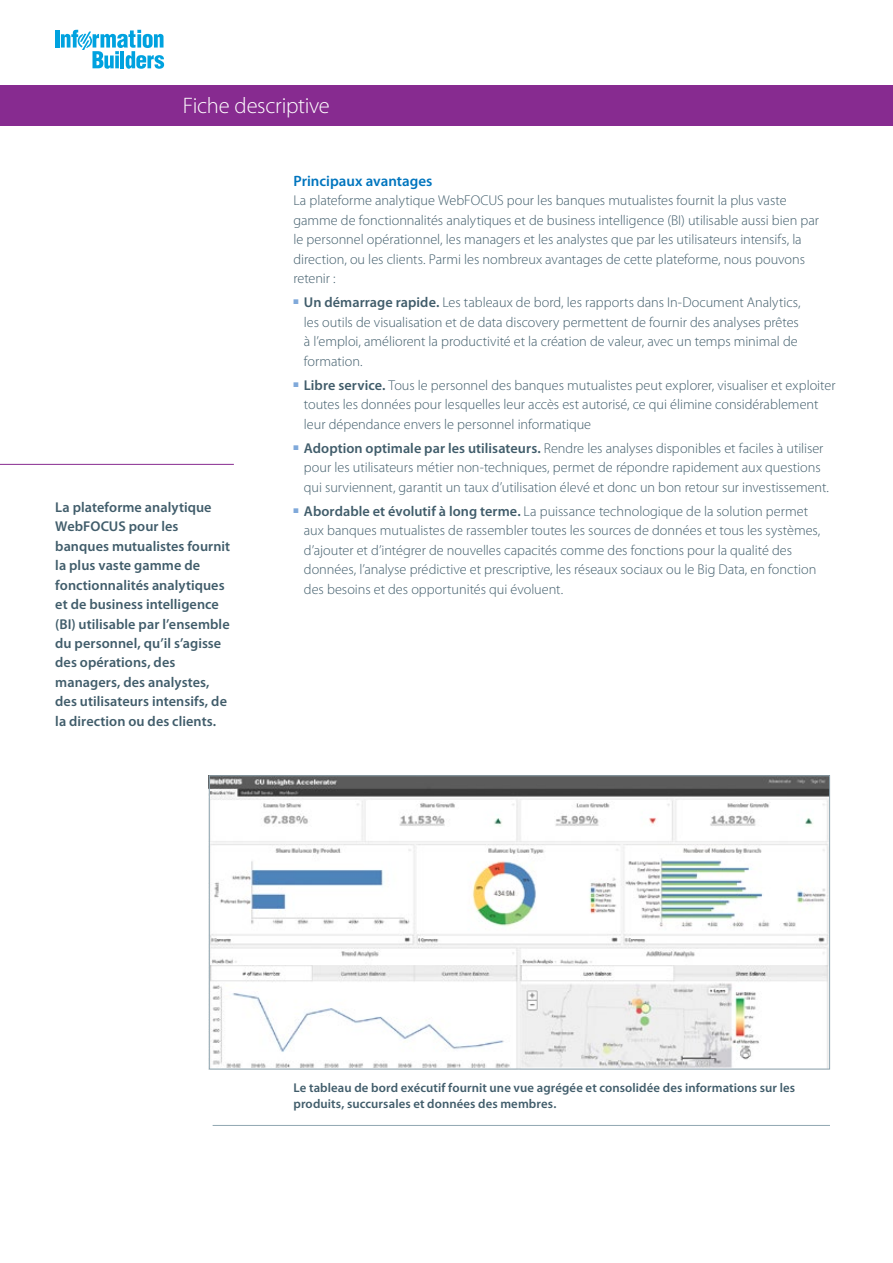
<style>
.page{position:relative;width:893px;height:1263px;background:#fff}
.page>*{position:absolute;margin:0;border:0;box-sizing:border-box;transform-origin:0 0}
.t1{font:300 22.5px "Myriad Pro";letter-spacing:-.015em;color:#fff}
.t2{font:600 15px "Myriad Pro";color:#0075be}
.t3{font:300 14.25px/19.5px "Myriad Pro";color:#415d6b}
.t4{font:600 14.25px/19.5px "Myriad Pro";letter-spacing:.005em;color:#415d6b}
.t5{font:600 12.75px/15.8px "Myriad Pro";letter-spacing:.01em;color:#415d6b}
.s1{font-weight:600}
</style>
<div class="page">
<hr style="left:55px;top:30px;width:4px;height:18px;background:#00a2df">
<svg style="left:61px;top:30px;width:103px;height:39px"></svg>
<div style="left:0;top:85px;width:893px;height:40px;background:#872b90"></div>
<hr style="left:0;top:464px;width:234px;height:1px;background:#872b90">
<img style="left:211px;top:777px;width:617px;height:290px">
<hr style="left:213px;top:1125px;width:617px;height:1px;background:#91a7b2">
<h1 class="t1" style="left:183px;top:93px;width:149px">Fiche descriptive</h1>
<p class="t4" style="left:55px;top:497px;width:176px">La plateforme analytique<br>WebFOCUS pour les banques mutualistes fournit la plus vaste gamme de fonctionnalités analytiques et de business intelligence (BI) utilisable par l’ensemble du personnel, qu’il s’agisse des opérations, des managers, des analystes, des utilisateurs intensifs, de la direction ou des clients.</p>
<p class="t2" style="left:293px;top:172px;width:141px">Principaux avantages</p>
<p class="t3" style="left:293px;top:191px;width:527px">La plateforme analytique WebFOCUS pour les banques mutualistes fournit la plus vaste gamme de fonctionnalités analytiques et de business intelligence (BI) utilisable aussi bien par le personnel opérationnel, les managers et les analystes que par les utilisateurs intensifs, la direction, ou les clients. Parmi les nombreux avantages de cette plateforme, nous pouvons retenir :</p>
<p class="t3" style="left:304px;top:293px;width:498px;text-indent:-10px"><sup>■</sup> <span class="s1">Un démarrage rapide.</span> Les tableaux de bord, les rapports dans In-Document Analytics, les outils de visualisation et de data discovery permettent de fournir des analyses prêtes à l’emploi, améliorent la productivité et la création de valeur, avec un temps minimal de formation.</p>
<p class="t3" style="left:304px;top:375px;width:533px;text-indent:-10px"><sup>■</sup> <span class="s1">Libre service.</span> Tous le personnel des banques mutualistes peut explorer, visualiser et exploiter toutes les données pour lesquelles leur accès est autorisé, ce qui élimine considérablement leur dépendance envers le personnel informatique</p>
<p class="t3" style="left:304px;top:438px;width:527px;text-indent:-10px"><sup>■</sup> <span class="s1">Adoption optimale par les utilisateurs.</span> Rendre les analyses disponibles et faciles à utiliser pour les utilisateurs métier non-techniques, permet de répondre rapidement aux questions qui surviennent, garantit un taux d’utilisation élevé et donc un bon retour sur investissement.</p>
<p class="t3" style="left:304px;top:501px;width:518px;text-indent:-10px"><sup>■</sup> <span class="s1">Abordable et évolutif à long terme.</span> La puissance technologique de la solution permet aux banques mutualistes de rassembler toutes les sources de données et tous les systèmes, d’ajouter et d’intégrer de nouvelles capacités comme des fonctions pour la qualité des données, l’analyse prédictive et prescriptive, les réseaux sociaux ou le Big Data, en fonction des besoins et des opportunités qui évoluent.</p>
<p class="t5" style="left:293px;top:1080px;width:503px">Le tableau de bord exécutif fournit une vue agrégée et consolidée des informations sur les produits, succursales et données des membres.</p>
</div>
